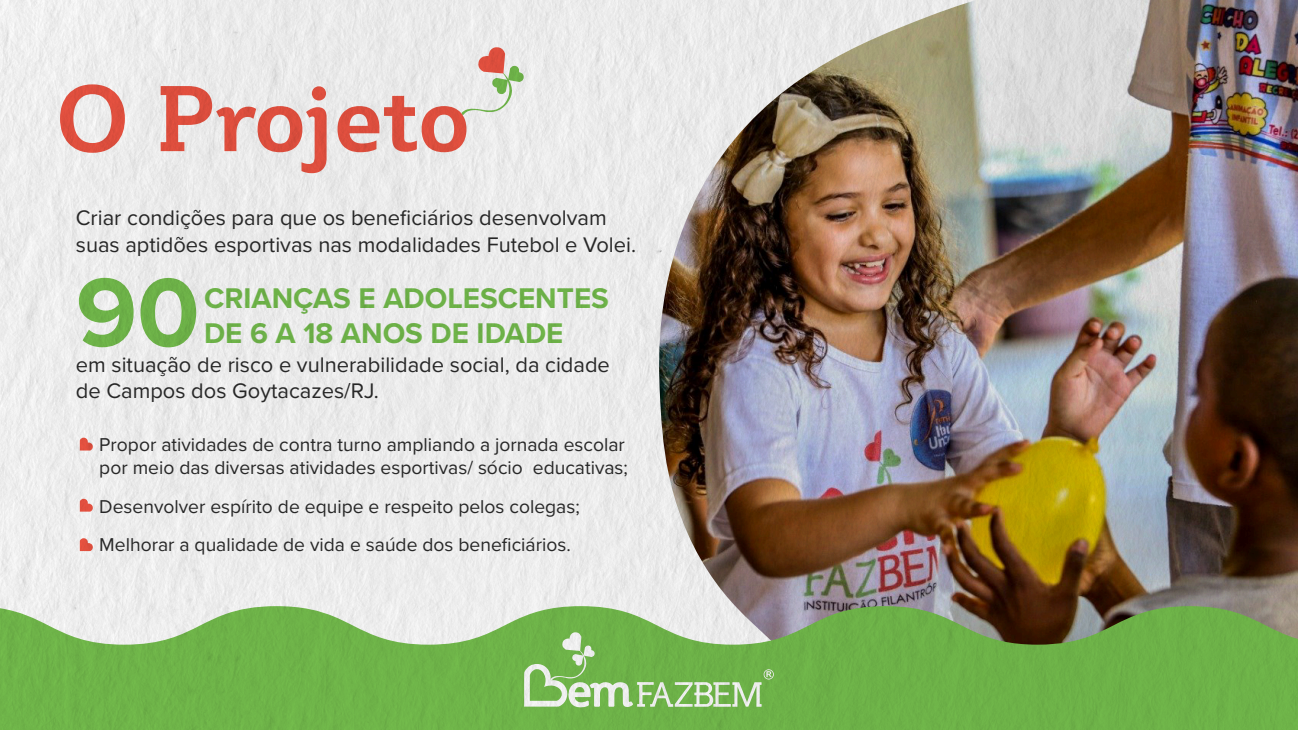
<style>
.page{position:relative;width:1298px;height:730px;background:#fff}
.page>*{position:absolute;margin:0;border:0;box-sizing:border-box;transform-origin:0 0}
.t1{font:700 100.71px "Proxima Nova";color:#76c04e}
.t2{font:700 91.88px "Plume";color:#f05543}
.t3{font:700 29.49px/35.4px "Proxima Nova";color:#76c04e}
.t4{font:21.88px/26.2px "Proxima Nova";color:#2b2b2b}
.t5{font:19.25px/23.1px "Proxima Nova";color:#2b2b2b}
</style>
<div class="page">
<img style="left:0;top:0;width:1297px;height:730px">
<h2 class="t2" style="left:55px;top:60px;width:417px">O Projeto</h2>
<p class="t4" style="left:76px;top:204px;width:561px">Criar condições para que os beneficiários desenvolvam suas aptidões esportivas nas modalidades Futebol e Volei.</p>
<h1 class="t1" style="left:76px;top:237px;width:125px">90</h1>
<h3 class="t3" style="left:204px;top:279px;width:406px">CRIANÇAS E ADOLESCENTES<br>DE 6 A 18 ANOS DE IDADE</h3>
<p class="t4" style="left:76px;top:351px;width:535px">em situação de risco e vulnerabilidade social, da cidade de Campos dos Goytacazes/RJ.</p>
<p class="t5" style="left:99px;top:432px;width:530px">Propor atividades de contra turno ampliando a jornada escolar por meio das diversas atividades esportivas/ sócio educativas;</p>
<p class="t5" style="left:99px;top:486px;width:482px;line-height:38.5px">Desenvolver espírito de equipe e respeito pelos colegas;<br>Melhorar a qualidade de vida e saúde dos beneficiários.</p>
</div>
